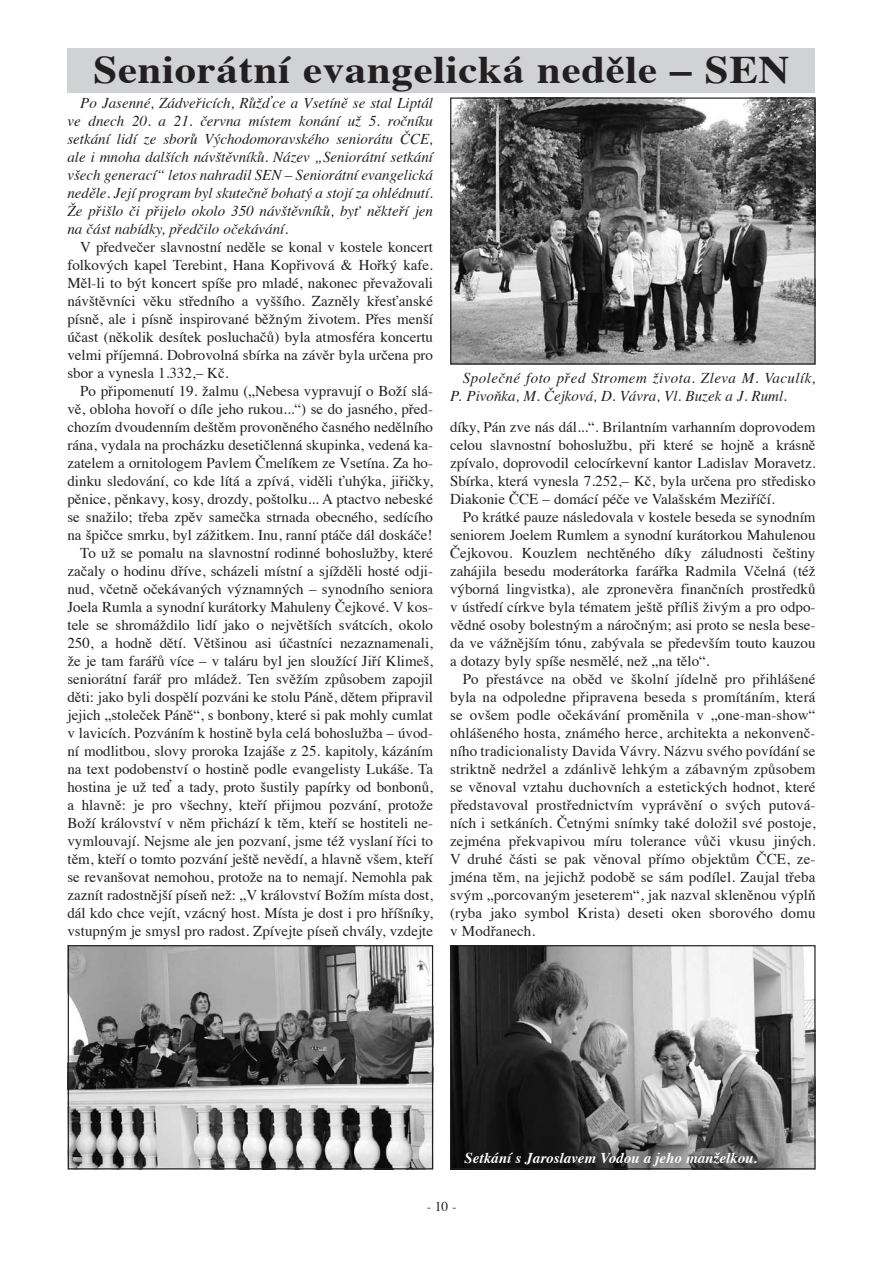
<style>
.page{position:relative;width:893px;height:1263px;background:#fff}
.page>*{position:absolute;margin:0;border:0;box-sizing:border-box;transform-origin:0 0}
.t1{font:700 39px "Times";letter-spacing:.015em;color:#231f20;scale:1.1 1}
.t2{font:15px/18px "Times";color:#231f20;text-align:justify}
.t3{font:italic 15px/18px "Times";color:#231f20;text-align:justify}
.t4{font:italic 15px/18px "Times";letter-spacing:.03em;color:#231f20}
.t5{font:italic 700 15px "Times";color:#fff}
.t6{font:13.5px "Times";color:#231f20}
</style>
<div class="page">
<div style="left:68px;top:48px;width:747px;height:45px;background:#d1d2d4"></div>
<img style="left:70px;top:947px;width:361px;height:220px">
<div style="left:68px;top:945px;width:365px;height:224px;border:1px solid #231f20"></div>
<img style="left:452px;top:947px;width:361px;height:220px">
<div style="left:450px;top:945px;width:365px;height:224px;border:1px solid #231f20"></div>
<img style="left:452px;top:99px;width:361px;height:264px">
<div style="left:450px;top:97px;width:365px;height:268px;border:1px solid #231f20"></div>
<h1 class="t1" style="left:94px;top:32px;width:634px">Seniorátní evangelická neděle – SEN</h1>
<p class="t3" style="left:67px;top:93px;width:367px;text-indent:13px">Po Jasenné, Zádveřicích, Růžďce a Vsetíně se stal Liptál ve dnech 20. a 21. června místem konání už 5. ročníku setkání lidí ze sborů Východomoravského seniorátu ČCE, ale i mnoha dalších návštěvníků. Název „Seniorátní setkání všech generací“ letos nahradil SEN – Seniorátní evangelická neděle. Její program byl skutečně bohatý a stojí za ohlédnutí.<br>Že přišlo či přijelo okolo 350 návštěvníků, byť někteří jen na část nabídky, předčilo očekávání.</p>
<p class="t2" style="left:67px;top:237px;width:367px;text-indent:13px">V předvečer slavnostní neděle se konal v kostele koncert folkových kapel Terebint, Hana Kopřivová &amp; Hořký kafe.<br>Měl-li to být koncert spíše pro mladé, nakonec převažovali návštěvníci věku středního a vyššího. Zazněly křesťanské písně, ale i písně inspirované běžným životem. Přes menší účast (několik desítek posluchačů) byla atmosféra koncertu velmi příjemná. Dobrovolná sbírka na závěr byla určena pro sbor a vynesla 1.332,– Kč.</p>
<p class="t2" style="left:67px;top:381px;width:367px;text-align:right">Po připomenutí 19. žalmu („Nebesa vypravují o Boží slá&shy;vě, obloha hovoří o díle jeho rukou...“) se do jasného, před&shy;chozím dvoudenním deštěm provoněného časného nedělního rána, vydala na procházku desetičlenná skupinka, vedená ka&shy;zatelem a ornitologem Pavlem Čmelíkem ze Vsetína. Za ho&shy;dinku sledování, co kde lítá a zpívá, viděli ťuhýka, jiřičky, pěnice, pěnkavy, kosy, drozdy, poštolku... A ptactvo nebeské se snažilo; třeba zpěv samečka strnada obecného, sedícího na špičce smrku, byl zážitkem. Inu, ranní ptáče dál doskáče!<br>To už se pomalu na slavnostní rodinné bohoslužby, které začaly o hodinu dříve, scházeli místní a sjížděli hosté odji&shy;nud, včetně očekávaných významných – synodního seniora Joela Rumla a synodní kurátorky Mahuleny Čejkové. V kos&shy;tele se shromáždilo lidí jako o největších svátcích, okolo 250, a hodně dětí. Většinou asi účastníci nezaznamenali, že je tam farářů více – v taláru byl jen sloužící Jiří Klimeš, seniorátní farář pro mládež. Ten svěžím způsobem zapojil děti: jako byli dospělí pozváni ke stolu Páně, dětem připravil jejich „stoleček Páně“, s bonbony, které si pak mohly cumlat v lavicích. Pozváním k hostině byla celá bohoslužba – úvod&shy;ní modlitbou, slovy proroka Izajáše z 25. kapitoly, kázáním na text podobenství o hostině podle evangelisty Lukáše. Ta hostina je už teď a tady, proto šustily papírky od bonbonů, a hlavně: je pro všechny, kteří přijmou pozvání, protože Boží království v něm přichází k těm, kteří se hostiteli ne&shy;vymlouvají. Nejsme ale jen pozvaní, jsme též vyslaní říci to těm, kteří o tomto pozvání ještě nevědí, a hlavně všem, kteří se revanšovat nemohou, protože na to nemají. Nemohla pak zaznít radostnější píseň než: „V království Božím místa dost, dál kdo chce vejít, vzácný host. Místa je dost i pro hříšníky, vstupným je smysl pro radost. Zpívejte píseň chvály, vzdejte</p>
<p class="t4" style="left:450px;top:368px;width:367px;text-indent:13px">Společné foto před Stromem života. Zleva M. Vaculík,<br>P. Pivoňka, M. Čejková, D. Vávra, Vl. Buzek a J. Ruml.</p>
<p class="t2" style="left:450px;top:417px;width:367px">díky, Pán zve nás dál...“. Brilantním varhanním doprovodem celou slavnostní bohoslužbu, při které se hojně a krásně zpívalo, doprovodil celocírkevní kantor Ladislav Moravetz.<br>Sbírka, která vynesla 7.252,– Kč, byla určena pro středisko Diakonie ČCE – domácí péče ve Valašském Meziříčí.</p>
<p class="t2" style="left:450px;top:507px;width:367px;text-indent:13px">Po krátké pauze následovala v kostele beseda se synodním seniorem Joelem Rumlem a synodní kurátorkou Mahulenou Čejkovou. Kouzlem nechtěného díky záludnosti češtiny zahájila besedu moderátorka farářka Radmila Včelná (též výborná lingvistka), ale zpronevěra finančních prostředků v ústředí církve byla tématem ještě příliš živým a pro odpo&shy;vědné osoby bolestným a náročným; asi proto se nesla bese&shy;da ve vážnějším tónu, zabývala se především touto kauzou a dotazy byly spíše nesmělé, než „na tělo“.</p>
<p class="t2" style="left:450px;top:669px;width:367px;text-indent:13px">Po přestávce na oběd ve školní jídelně pro přihlášené byla na odpoledne připravena beseda s promítáním, která se ovšem podle očekávání proměnila v „one-man-show“ ohlášeného hosta, známého herce, architekta a nekonvenč&shy;ního tradicionalisty Davida Vávry. Názvu svého povídání se striktně nedržel a zdánlivě lehkým a zábavným způsobem se věnoval vztahu duchovních a estetických hodnot, které představoval prostřednictvím vyprávění o svých putová&shy;ních i setkáních. Četnými snímky také doložil své postoje, zejména překvapivou míru tolerance vůči vkusu jiných.<br>V druhé části se pak věnoval přímo objektům ČCE, ze&shy;jména těm, na jejichž podobě se sám podílel. Zaujal třeba svým „porcovaným jeseterem“, jak nazval skleněnou výplň (ryba jako symbol Krista) deseti oken sborového domu v Modřanech.</p>
<p class="t5" style="left:465px;top:1144px;width:294px">Setkání s Jaroslavem Vodou a jeho manželkou.</p>
<p class="t6" style="left:427px;top:1194px;width:31px">- 10 -</p>
</div>
